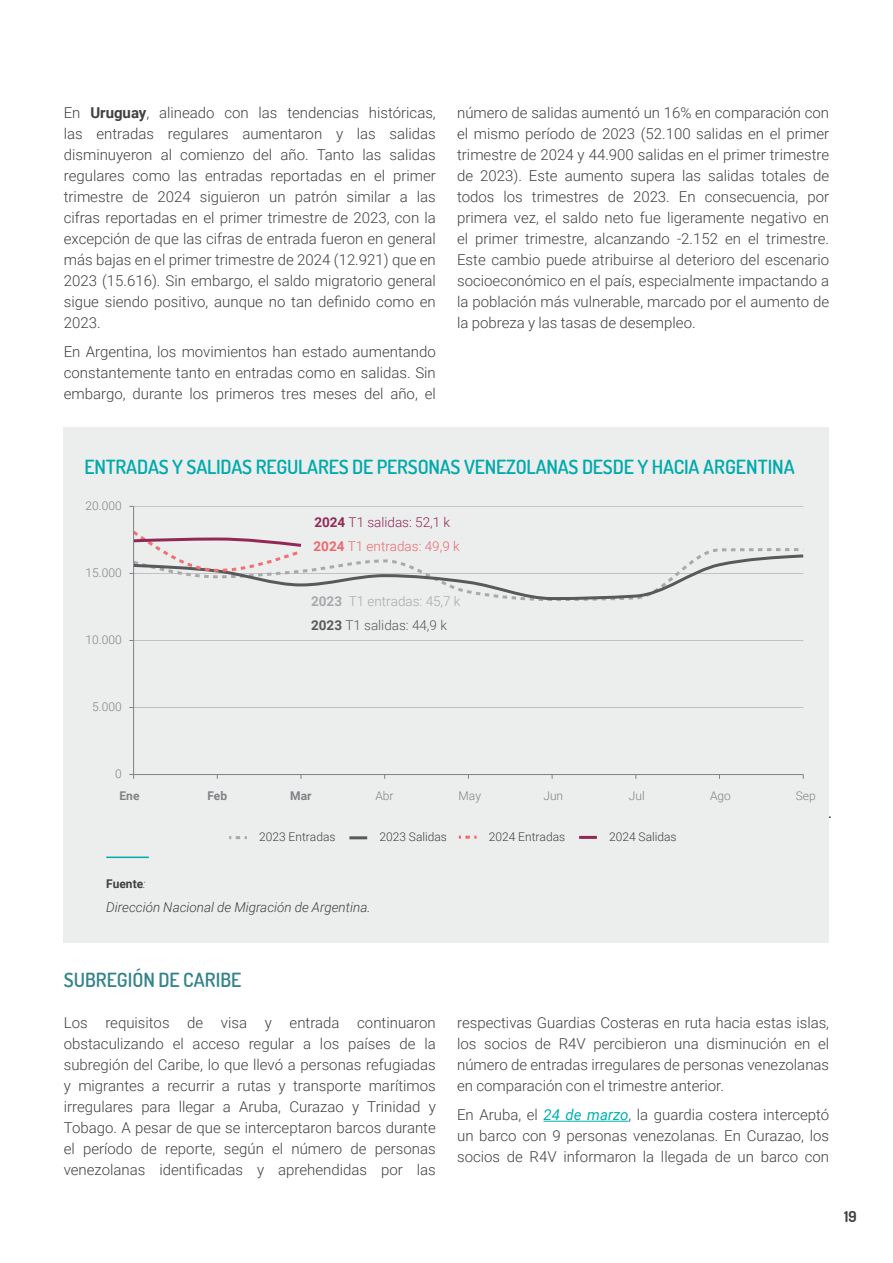
<style>
.page{position:relative;width:893px;height:1263px;background:#fff}
.page>*{position:absolute;margin:0;border:0;box-sizing:border-box;transform-origin:0 0}
.t1{font:600 19.5px "Dosis";letter-spacing:-.01em;color:#00aaad}
.t2{font:600 19.5px "Dosis";color:#35858c}
.t3{font:300 15px/21px "Roboto";color:#414042;text-align:justify}
.t4{font:700 15px "Dosis";color:#414042}
.t5{font:italic 300 13.5px "Roboto";color:#414042}
.t6{font:300 13.5px "Roboto";color:#a7a9ac}
.t7{font:300 13.5px "Roboto";color:#ec6970}
.t8{font:300 13.5px "Roboto";color:#912857}
.t9{font:300 13.5px "Roboto";color:#58595b}
.t10{font:300 12px "Roboto";color:#414042}
.t11{font:300 12px "Roboto";color:#808285}
.t12{font:700 12px "Roboto";color:#808285}
.t13{font:700 12px "Roboto";color:#414042}
.s1{font-weight:700}
.s2{font-weight:300;font-style:italic}
.s3{font-weight:400;font-style:italic;color:#00b0b3}
</style>
<div class="page">
<div style="left:64px;top:427px;width:765px;height:516px;background:#eceded"></div>
<hr style="left:134px;top:707px;width:669px;height:1px;background:#000">
<hr style="left:134px;top:640px;width:669px;height:1px;background:#000">
<hr style="left:134px;top:506px;width:669px;height:1px;background:#000">
<hr style="left:133px;top:774px;width:670px;height:1px;background:#808285">
<hr style="left:133px;top:506px;width:1px;height:269px;background:#808285">
<svg style="left:129px;top:528px;width:675px;height:74px"></svg>
<hr style="left:349px;top:836px;width:18px;height:3px;background:#58595b">
<svg style="left:229px;top:836px;width:18px;height:3px"></svg>
<hr style="left:579px;top:836px;width:18px;height:3px;background:#912857">
<svg style="left:459px;top:836px;width:18px;height:3px"></svg>
<hr style="left:106px;top:856px;width:43px;height:2px;background:#00aaad">
<hr style="left:543px;top:1121px;width:85px;height:1px;background:#00b0b3">
<p class="t3" style="left:64px;top:101px;width:374px">En <span class="s1">Uruguay</span>, alineado con las tendencias históricas, las entradas regulares aumentaron y las salidas disminuyeron al comienzo del año. Tanto las salidas regulares como las entradas reportadas en el primer trimestre de 2024 siguieron un patrón similar a las cifras reportadas en el primer trimestre de 2023, con la excepción de que las cifras de entrada fueron en general más bajas en el primer trimestre de 2024 (12.921) que en 2023 (15.616). Sin embargo, el saldo migratorio general sigue siendo positivo, aunque no tan definido como en 2023.</p>
<p class="t3" style="left:64px;top:341px;width:374px">En Argentina, los movimientos han estado aumentando constantemente tanto en entradas como en salidas. Sin embargo, durante los primeros tres meses del año, el</p>
<p class="t3" style="left:457px;top:101px;width:374px">número de salidas aumentó un 16% en comparación con el mismo período de 2023 (52.100 salidas en el primer trimestre de 2024 y 44.900 salidas en el primer trimestre de 2023). Este aumento supera las salidas totales de todos los trimestres de 2023. En consecuencia, por primera vez, el saldo neto fue ligeramente negativo en el primer trimestre, alcanzando -2.152 en el trimestre.<br>Este cambio puede atribuirse al deterioro del escenario socioeconómico en el país, especialmente impactando a la población más vulnerable, marcado por el aumento de la pobreza y las tasas de desempleo.</p>
<h1 class="t1" style="left:85px;top:454px;width:712px">ENTRADAS Y SALIDAS REGULARES DE PERSONAS VENEZOLANAS DESDE Y HACIA ARGENTINA</h1>
<p class="t11" style="left:86px;top:497px;width:38px">20.000</p>
<p class="t11" style="left:86px;top:565px;width:38px">15.000</p>
<p class="t11" style="left:86px;top:632px;width:38px">10.000</p>
<p class="t8" style="left:314px;top:513px;width:137px"><span class="s1">2024</span> T1 salidas: 52,1 k</p>
<p class="t7" style="left:314px;top:536px;width:148px"><span class="s1">2024</span> T1 entradas: 49,9 k</p>
<p class="t6" style="left:311px;top:592px;width:151px"><span class="s1">2023</span> T1 entradas: 45,7 k</p>
<p class="t9" style="left:311px;top:615px;width:137px"><span class="s1">2023</span> T1 salidas: 44,9 k</p>
<p class="t11" style="left:92px;top:699px;width:31px">5.000</p>
<p class="t11" style="left:115px;top:766px;width:8px">0</p>
<p class="t12" style="left:120px;top:788px;width:21px">Ene</p>
<p class="t12" style="left:207px;top:788px;width:21px">Feb</p>
<p class="t12" style="left:290px;top:788px;width:23px">Mar</p>
<p class="t11" style="left:375px;top:788px;width:20px">Abr</p>
<p class="t11" style="left:458px;top:788px;width:24px">May</p>
<p class="t11" style="left:543px;top:788px;width:21px">Jun</p>
<p class="t11" style="left:629px;top:788px;width:17px">Jul</p>
<p class="t11" style="left:710px;top:788px;width:22px">Ago</p>
<p class="t11" style="left:796px;top:788px;width:21px">Sep</p>
<p class="t10" style="left:259px;top:829px;width:78px">2023 Entradas</p>
<p class="t10" style="left:379px;top:829px;width:69px">2023 Salidas</p>
<p class="t10" style="left:489px;top:829px;width:78px">2024 Entradas</p>
<p class="t10" style="left:609px;top:829px;width:69px">2024 Salidas</p>
<p class="t13" style="left:106px;top:875px;width:41px">Fuente<span class="s2">:</span></p>
<p class="t5" style="left:106px;top:898px;width:266px">Dirección Nacional de Migración de Argentina.</p>
<h1 class="t2" style="left:64px;top:968px;width:179px">SUBREGIÓN DE CARIBE</h1>
<p class="t3" style="left:64px;top:1011px;width:374px">Los requisitos de visa y entrada continuaron obstaculizando el acceso regular a los países de la subregión del Caribe, lo que llevó a personas refugiadas y migrantes a recurrir a rutas y transporte marítimos irregulares para llegar a Aruba, Curazao y Trinidad y Tobago. A pesar de que se interceptaron barcos durante el período de reporte, según el número de personas venezolanas identificadas y aprehendidas por las</p>
<p class="t3" style="left:457px;top:1011px;width:374px">respectivas Guardias Costeras en ruta hacia estas islas, los socios de R4V percibieron una disminución en el número de entradas irregulares de personas venezolanas en comparación con el trimestre anterior.</p>
<p class="t3" style="left:457px;top:1104px;width:374px">En Aruba, el <span class="s3">24 de marzo</span>, la guardia costera interceptó un barco con 9 personas venezolanas. En Curazao, los socios de R4V informaron la llegada de un barco con</p>
<p class="t4" style="left:844px;top:1207px;width:14px">19</p>
</div>
